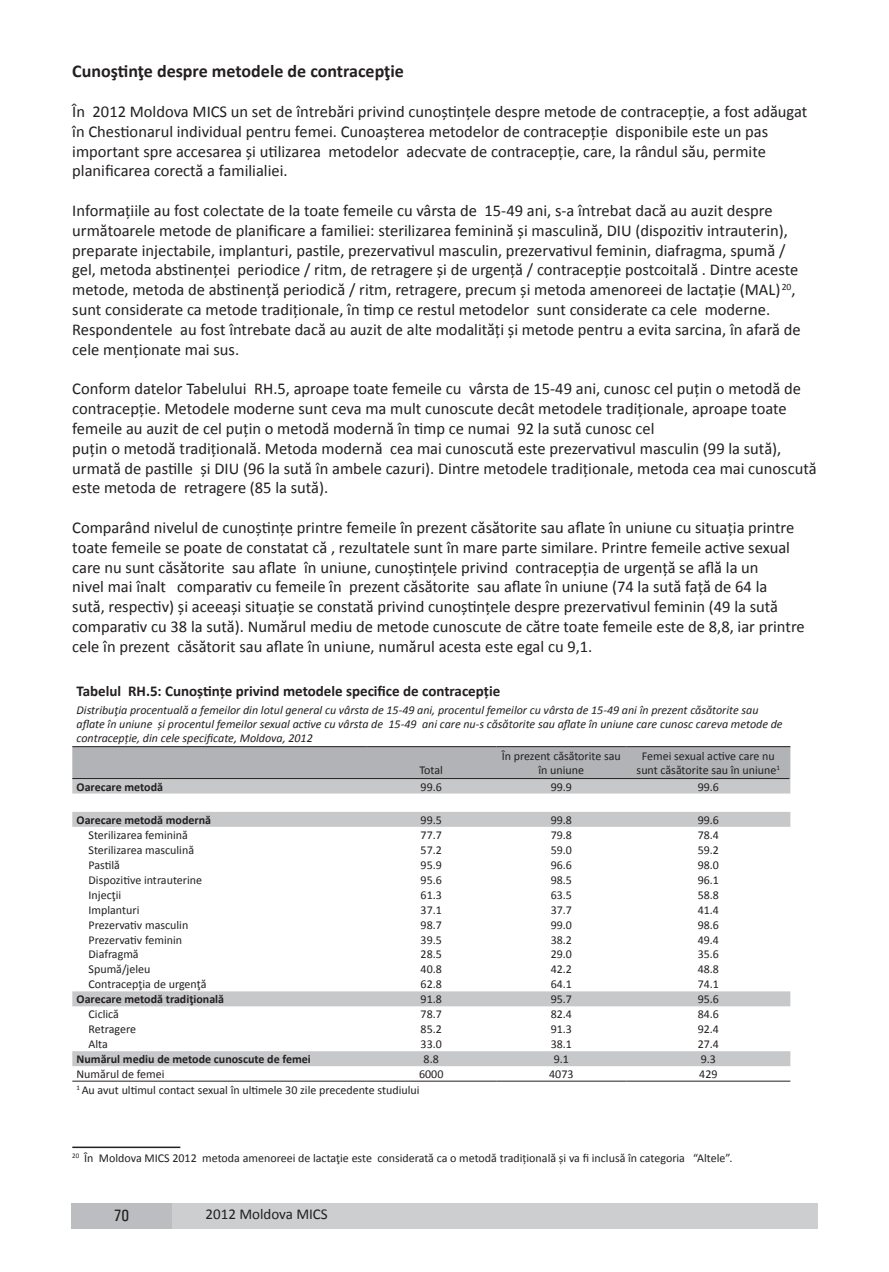
<style>
.page{position:relative;width:889px;height:1272px;background:#fff}
.page>*{position:absolute;margin:0;border:0;box-sizing:border-box;transform-origin:0 0}
.t1{font:700 18px "Calibri";color:#231f20}
.t2{font:16.5px/19.8px "Calibri";color:#231f20}
.t3{font:500 condensed 16.5px "Univers";color:#231f20}
.t4{font:700 15px "Calibri";color:#231f20}
.t5{font:15px "Calibri";color:#231f20}
.t6{font:12px/14.4px "Calibri";color:#231f20;text-align:center}
.t7{font:italic 12px/14.4px "Calibri";color:#231f20}
.t8{font:700 12px "Calibri";color:#231f20}
.t9{font:9.6px "Calibri";color:#231f20}
.s1{font-size:16.5px}
</style>
<div class="page">
<div style="left:172px;top:1202px;width:645px;height:26px;background:#cdced0"></div>
<div style="left:71px;top:1202px;width:101px;height:26px;background:#bcbdc0"></div>
<div style="left:72px;top:747px;width:718px;height:31px;background:#b2b3b7"></div>
<svg style="left:72px;top:778px;width:718px;height:288px"></svg>
<hr style="left:72px;top:746px;width:294px;height:1px;background:#231f20">
<hr style="left:366px;top:746px;width:130px;height:1px;background:#231f20">
<hr style="left:496px;top:746px;width:130px;height:1px;background:#231f20">
<hr style="left:626px;top:746px;width:164px;height:1px;background:#231f20">
<hr style="left:72px;top:1080px;width:294px;height:1px;background:#231f20">
<hr style="left:366px;top:1080px;width:130px;height:1px;background:#231f20">
<hr style="left:496px;top:1080px;width:130px;height:1px;background:#231f20">
<hr style="left:626px;top:1080px;width:164px;height:1px;background:#231f20">
<hr style="left:72px;top:1146px;width:108px;height:1px;background:#231f20">
<hr style="left:72px;top:778px;width:717px;height:1px;background:#231f20">
<p class="t1" style="left:72px;top:60px;width:333px">Cunoştinţe despre metodele de contracepţie</p>
<p class="t2" style="left:72px;top:102px;width:736px">În 2012 Moldova MICS un set de întrebări privind cunoștințele despre metode de contracepție, a fost adăugat în Chestionarul individual pentru femei. Cunoașterea metodelor de contracepție disponibile este un pas important spre accesarea și utilizarea metodelor adecvate de contracepție, care, la rândul său, permite planificarea corectă a familialiei.</p>
<p class="t2" style="left:72px;top:201px;width:727px">Informațiile au fost colectate de la toate femeile cu vârsta de 15-49 ani, s-a întrebat dacă au auzit despre următoarele metode de planificare a familiei: sterilizarea feminină și masculină, DIU (dispozitiv intrauterin), preparate injectabile, implanturi, pastile, prezervativul masculin, prezervativul feminin, diafragma, spumă / gel, metoda abstinenței periodice / ritm, de retragere și de urgență / contracepție postcoitală . Dintre aceste metode, metoda de abstinență periodică / ritm, retragere, precum și metoda amenoreei de lactație (MAL)</p>
<p class="t9" style="left:781px;top:280px;width:15px">20<span class="s1">,</span></p>
<p class="t2" style="left:72px;top:300px;width:730px">sunt considerate ca metode tradiționale, în timp ce restul metodelor sunt considerate ca cele moderne.<br>Respondentele au fost întrebate dacă au auzit de alte modalități și metode pentru a evita sarcina, în afară de cele menționate mai sus.</p>
<p class="t2" style="left:72px;top:379px;width:730px">Conform datelor Tabelului RH.5, aproape toate femeile cu vârsta de 15-49 ani, cunosc cel puțin o metodă de contracepție. Metodele moderne sunt ceva ma mult cunoscute decât metodele tradiționale, aproape toate femeile au auzit de cel puțin o metodă modernă în timp ce numai 92 la sută cunosc cel</p>
<p class="t2" style="left:72px;top:438px;width:746px">puțin o metodă tradițională. Metoda modernă cea mai cunoscută este prezervativul masculin (99 la sută), urmată de pastille și DIU (96 la sută în ambele cazuri). Dintre metodele tradiționale, metoda cea mai cunoscută este metoda de retragere (85 la sută).</p>
<p class="t2" style="left:72px;top:517px;width:734px">Comparând nivelul de cunoștințe printre femeile în prezent căsătorite sau aflate în uniune cu situația printre toate femeile se poate de constatat că , rezultatele sunt în mare parte similare. Printre femeile active sexual care nu sunt căsătorite sau aflate în uniune, cunoștințele privind contracepția de urgență se află la un<br>nivel mai înalt comparativ cu femeile în prezent căsătorite sau aflate în uniune (74 la sută față de 64 la<br>sută, respectiv) și aceeași situație se constată privind cunoștințele despre prezervativul feminin (49 la sută comparativ cu 38 la sută). Numărul mediu de metode cunoscute de către toate femeile este de 8,8, iar printre cele în prezent căsătorit sau aflate în uniune, numărul acesta este egal cu 9,1.</p>
<p class="t4" style="left:77px;top:681px;width:425px">Tabelul RH.5: Cunoștințe privind metodele specifice de contracepție</p>
<p class="t7" style="left:77px;top:702px;width:707px">Distribuţia procentuală a femeilor din lotul general cu vârsta de 15-49 ani, procentul femeilor cu vârsta de 15-49 ani în prezent căsătorite sau aflate în uniune și procentul femeilor sexual active cu vârsta de 15-49 ani care nu-s căsătorite sau aflate în uniune care cunosc careva metode de contracepție, din cele specificate, Moldova, 2012</p>
<p class="t6" style="left:419px;top:763px;width:25px">Total</p>
<p class="t6" style="left:502px;top:748px;width:121px">În prezent căsătorite sau în uniune</p>
<p class="t6" style="left:636px;top:748px;width:145px">Femei sexual active care nu sunt căsătorite sau în uniune<sup>1</sup></p>
<p class="t8" style="left:77px;top:778px;width:88px">Oarecare metodă</p>
<p class="t6" style="left:420px;top:779px;width:23px">99.6</p>
<p class="t6" style="left:550px;top:779px;width:23px">99.9</p>
<p class="t6" style="left:697px;top:779px;width:23px">99.6</p>
<p class="t8" style="left:77px;top:812px;width:136px">Oarecare metodă modernă</p>
<p class="t6" style="left:420px;top:812px;width:23px">99.5</p>
<p class="t6" style="left:550px;top:812px;width:23px">99.8</p>
<p class="t6" style="left:697px;top:812px;width:23px">99.6</p>
<p class="t6" style="left:89px;top:827px;width:101px">Sterilizarea feminină</p>
<p class="t6" style="left:420px;top:827px;width:23px">77.7</p>
<p class="t6" style="left:550px;top:827px;width:23px">79.8</p>
<p class="t6" style="left:697px;top:827px;width:23px">78.4</p>
<p class="t6" style="left:89px;top:842px;width:107px">Sterilizarea masculină</p>
<p class="t6" style="left:420px;top:842px;width:23px">57.2</p>
<p class="t6" style="left:550px;top:842px;width:23px">59.0</p>
<p class="t6" style="left:697px;top:842px;width:23px">59.2</p>
<p class="t6" style="left:89px;top:857px;width:33px">Pastilă</p>
<p class="t6" style="left:420px;top:857px;width:23px">95.9</p>
<p class="t6" style="left:550px;top:857px;width:23px">96.6</p>
<p class="t6" style="left:697px;top:857px;width:23px">98.0</p>
<p class="t6" style="left:89px;top:872px;width:115px">Dispozitive intrauterine</p>
<p class="t6" style="left:420px;top:872px;width:23px">95.6</p>
<p class="t6" style="left:550px;top:872px;width:23px">98.5</p>
<p class="t6" style="left:697px;top:872px;width:23px">96.1</p>
<p class="t6" style="left:89px;top:887px;width:34px">Injecţii</p>
<p class="t6" style="left:420px;top:887px;width:23px">61.3</p>
<p class="t6" style="left:550px;top:887px;width:23px">63.5</p>
<p class="t6" style="left:697px;top:887px;width:23px">58.8</p>
<p class="t6" style="left:89px;top:902px;width:52px">Implanturi</p>
<p class="t6" style="left:420px;top:902px;width:23px">37.1</p>
<p class="t6" style="left:550px;top:902px;width:23px">37.7</p>
<p class="t6" style="left:697px;top:902px;width:23px">41.4</p>
<p class="t6" style="left:89px;top:917px;width:101px">Prezervativ masculin</p>
<p class="t6" style="left:420px;top:917px;width:23px">98.7</p>
<p class="t6" style="left:550px;top:917px;width:23px">99.0</p>
<p class="t6" style="left:697px;top:917px;width:23px">98.6</p>
<p class="t6" style="left:89px;top:932px;width:95px">Prezervativ feminin</p>
<p class="t6" style="left:420px;top:932px;width:23px">39.5</p>
<p class="t6" style="left:550px;top:932px;width:23px">38.2</p>
<p class="t6" style="left:697px;top:932px;width:23px">49.4</p>
<p class="t6" style="left:89px;top:947px;width:52px">Diafragmă</p>
<p class="t6" style="left:420px;top:947px;width:23px">28.5</p>
<p class="t6" style="left:550px;top:947px;width:23px">29.0</p>
<p class="t6" style="left:697px;top:947px;width:23px">35.6</p>
<p class="t6" style="left:89px;top:962px;width:63px">Spumă/jeleu</p>
<p class="t6" style="left:420px;top:962px;width:23px">40.8</p>
<p class="t6" style="left:550px;top:962px;width:23px">42.2</p>
<p class="t6" style="left:697px;top:962px;width:23px">48.8</p>
<p class="t6" style="left:89px;top:977px;width:119px">Contracepţia de urgenţă</p>
<p class="t6" style="left:420px;top:977px;width:23px">62.8</p>
<p class="t6" style="left:550px;top:977px;width:23px">64.1</p>
<p class="t6" style="left:697px;top:977px;width:23px">74.1</p>
<p class="t8" style="left:77px;top:991px;width:149px">Oarecare metodă tradiţională</p>
<p class="t6" style="left:420px;top:992px;width:23px">91.8</p>
<p class="t6" style="left:550px;top:992px;width:23px">95.7</p>
<p class="t6" style="left:697px;top:992px;width:23px">95.6</p>
<p class="t6" style="left:89px;top:1007px;width:32px">Ciclică</p>
<p class="t6" style="left:420px;top:1007px;width:23px">78.7</p>
<p class="t6" style="left:550px;top:1007px;width:23px">82.4</p>
<p class="t6" style="left:697px;top:1007px;width:23px">84.6</p>
<p class="t6" style="left:89px;top:1022px;width:49px">Retragere</p>
<p class="t6" style="left:420px;top:1022px;width:23px">85.2</p>
<p class="t6" style="left:550px;top:1022px;width:23px">91.3</p>
<p class="t6" style="left:697px;top:1022px;width:23px">92.4</p>
<p class="t6" style="left:89px;top:1037px;width:21px">Alta</p>
<p class="t6" style="left:420px;top:1037px;width:23px">33.0</p>
<p class="t6" style="left:550px;top:1037px;width:23px">38.1</p>
<p class="t6" style="left:697px;top:1037px;width:23px">27.4</p>
<p class="t8" style="left:77px;top:1051px;width:236px">Numărul mediu de metode cunoscute de femei</p>
<p class="t6" style="left:423px;top:1052px;width:17px">8.8</p>
<p class="t6" style="left:554px;top:1052px;width:17px">9.1</p>
<p class="t6" style="left:701px;top:1052px;width:17px">9.3</p>
<p class="t6" style="left:77px;top:1066px;width:89px">Numărul de femei</p>
<p class="t6" style="left:419px;top:1066px;width:26px">6000</p>
<p class="t6" style="left:549px;top:1066px;width:26px">4073</p>
<p class="t6" style="left:699px;top:1066px;width:20px">429</p>
<p class="t6" style="left:77px;top:1083px;width:344px"><sup>1</sup> Au avut ultimul contact sexual în ultimele 30 zile precedente studiului</p>
<p class="t6" style="left:72px;top:1150px;width:661px"><sup>20</sup> În Moldova MICS 2012 metoda amenoreei de lactaţie este considerată ca o metodă tradițională și va fi inclusă în categoria “Altele”.</p>
<p class="t3" style="left:114px;top:1205px;width:17px">70</p>
<p class="t5" style="left:205px;top:1204px;width:124px">2012 Moldova MICS</p>
</div>
